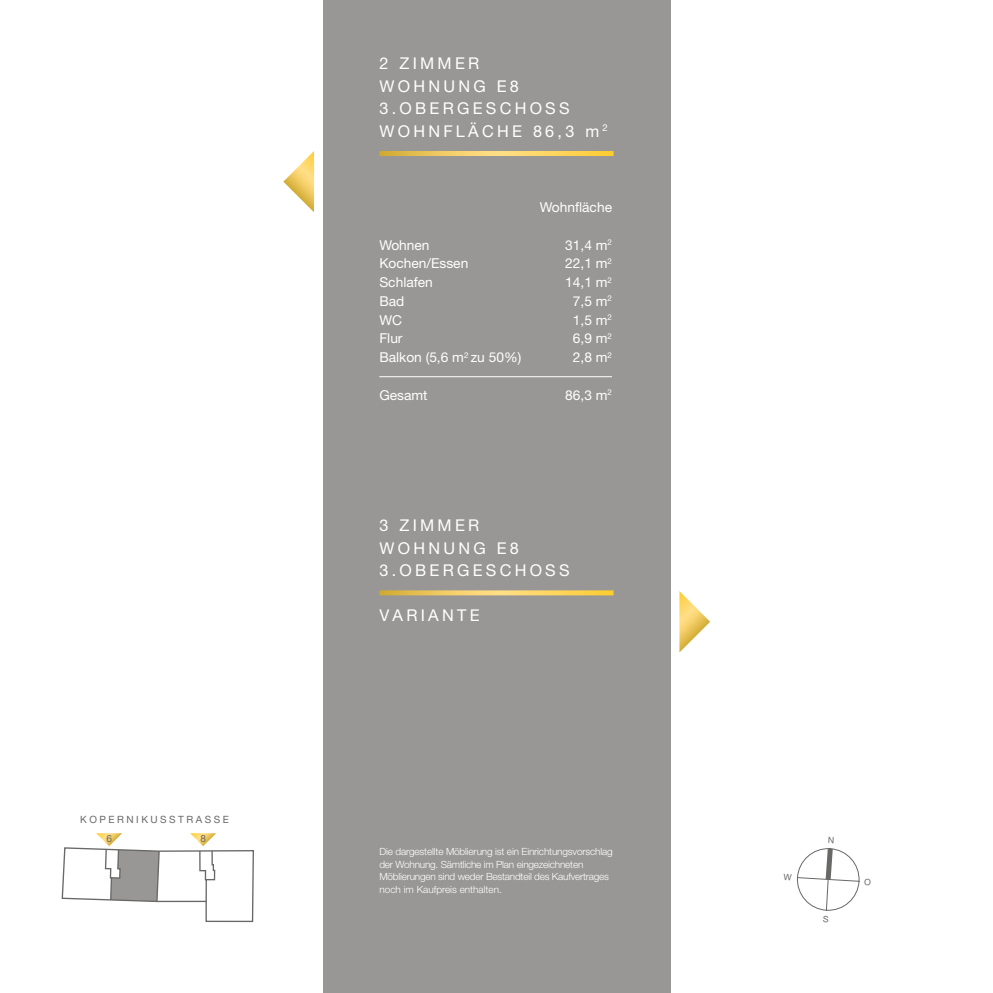
<style>
.page{position:relative;width:993px;height:993px;background:#fff}
.page>*{position:absolute;margin:0;border:0;box-sizing:border-box;transform-origin:0 0}
.t1{font:16.25px/22.5px "Helvetica Neue LT Pro";letter-spacing:.2em;color:#fff}
.t2{font:13.62px "Helvetica Neue LT";color:#fff}
.t3{font:10px/18.6px "Helvetica Neue LT Pro";letter-spacing:.25em;color:#686867}
.t4{font:300 9.88px/12.5px "Helvetica Neue LT";letter-spacing:-.02em;color:#fff}
</style>
<div class="page">
<div style="left:322px;top:0;width:348px;height:992px;background:#999795"></div>
<svg style="left:61px;top:833px;width:193px;height:89px"></svg>
<hr style="left:379px;top:376px;width:233px;height:1px;background:#fff">
<svg style="left:379px;top:151px;width:234px;height:5px"></svg>
<svg style="left:283px;top:151px;width:31px;height:61px"></svg>
<svg style="left:379px;top:590px;width:234px;height:5px"></svg>
<svg style="left:679px;top:591px;width:31px;height:61px"></svg>
<svg style="left:796px;top:848px;width:64px;height:63px"></svg>
<p class="t3" style="left:106px;top:810px;width:124px;text-indent:-26px">KOPERNIKUSSTRASSE<br>6</p>
<p class="t3" style="left:200px;top:828px;width:7px">8</p>
<h1 class="t1" style="left:379px;top:52px;width:230px">2 ZIMMER<br>WOHNUNG E8<br>3.OBERGESCHOSS<br>WOHNFLÄCHE 86,3 m <sup>2</sup></h1>
<h2 class="t2" style="left:539px;top:199px;width:74px">Wohnfläche</h2>
<h2 class="t2" style="left:379px;top:236px;width:52px">Wohnen</h2>
<h2 class="t2" style="left:565px;top:236px;width:48px">31,4 m<sup>2</sup></h2>
<h2 class="t2" style="left:379px;top:255px;width:90px">Kochen/Essen</h2>
<h2 class="t2" style="left:565px;top:255px;width:48px">22,1 m<sup>2</sup></h2>
<h2 class="t2" style="left:379px;top:274px;width:55px">Schlafen</h2>
<h2 class="t2" style="left:565px;top:274px;width:48px">14,1 m<sup>2</sup></h2>
<h2 class="t2" style="left:379px;top:293px;width:26px">Bad</h2>
<h2 class="t2" style="left:572px;top:293px;width:41px">7,5 m<sup>2</sup></h2>
<h2 class="t2" style="left:379px;top:311px;width:24px">WC</h2>
<h2 class="t2" style="left:572px;top:311px;width:41px">1,5 m<sup>2</sup></h2>
<h2 class="t2" style="left:379px;top:330px;width:25px">Flur</h2>
<h2 class="t2" style="left:572px;top:330px;width:41px">6,9 m<sup>2</sup></h2>
<h2 class="t2" style="left:379px;top:349px;width:143px">Balkon (5,6 m<sup>2</sup> zu 50%)</h2>
<h2 class="t2" style="left:572px;top:349px;width:41px">2,8 m<sup>2</sup></h2>
<h2 class="t2" style="left:379px;top:386px;width:50px">Gesamt</h2>
<h2 class="t2" style="left:565px;top:386px;width:48px">86,3 m<sup>2</sup></h2>
<h1 class="t1" style="left:379px;top:513px;width:192px">3 ZIMMER<br>WOHNUNG E8<br>3.OBERGESCHOSS</h1>
<h1 class="t1" style="left:379px;top:603px;width:102px">VARIANTE</h1>
<p class="t4" style="left:379px;top:844px;width:235px">Die dargestellte Möblierung ist ein Einrichtungsvorschlag der Wohnung. Sämtliche im Plan eingezeichneten Möblierungen sind weder Bestandteil des Kaufvertrages noch im Kaufpreis enthalten.</p>
</div>
